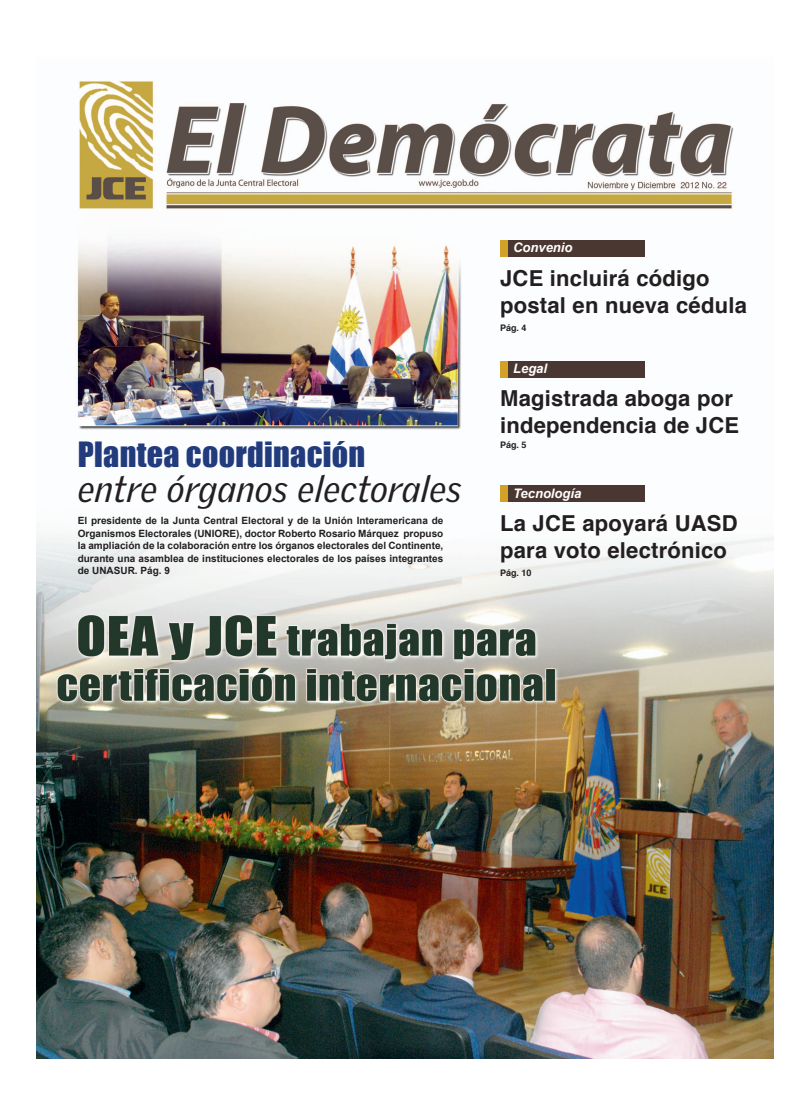
<style>
.page{position:relative;width:810px;height:1116px;background:#fff}
.page>*{position:absolute;margin:0;border:0;box-sizing:border-box;transform-origin:0 0}
.t1{font:italic 36px "Griffith Gothic";letter-spacing:.01em;color:#231f20}
.t2{font:32px "Impact";letter-spacing:.01em;color:#213b7d}
.t3{font:700 22px/27px "Helvetica";letter-spacing:.01em;color:#231f20}
.t4{font:italic 700 13.1px "Arial";letter-spacing:-.005em;color:#fff}
.t5{font:700 10px/12.5px "Arial";color:#231f20;text-align:justify}
.t6{font:700 9px "Helvetica";letter-spacing:-.005em;color:#231f20}
</style>
<div class="page">
<img style="left:36px;top:80px;width:738px;height:978px">
<div style="left:500px;top:485px;width:9px;height:17px;background:#d2a128"></div>
<div style="left:509px;top:485px;width:136px;height:17px;background:#4b3731"></div>
<div style="left:500px;top:240px;width:9px;height:16px;background:#d2a128"></div>
<div style="left:509px;top:240px;width:136px;height:16px;background:#4b3731"></div>
<div style="left:500px;top:361px;width:9px;height:16px;background:#d2a128"></div>
<div style="left:509px;top:361px;width:136px;height:16px;background:#4b3731"></div>
<h2 class="t2" style="left:78px;top:429px;width:289px">Plantea coordinación</h2>
<h1 class="t1" style="left:78px;top:468px;width:385px">entre órganos electorales</h1>
<p class="t5" style="left:78px;top:515px;width:367px">El presidente de la Junta Central Electoral y de la Unión Interamericana de Organismos Electorales (UNIORE), doctor Roberto Rosario Márquez propuso la ampliación de la colaboración entre los órganos electorales del Continente, durante una asamblea de instituciones electorales de los países integrantes de UNASUR. Pág. 9</p>
<h3 class="t4" style="left:513px;top:240px;width:61px">Convenio</h3>
<h3 class="t3" style="left:500px;top:265px;width:248px">JCE incluirá código postal en nueva cédula</h3>
<p class="t6" style="left:500px;top:320px;width:28px">Pág. 4</p>
<h3 class="t4" style="left:513px;top:361px;width:36px">Legal</h3>
<h3 class="t3" style="left:500px;top:385px;width:240px">Magistrada aboga por independencia de JCE</h3>
<p class="t6" style="left:500px;top:438px;width:28px">Pág. 5</p>
<h3 class="t4" style="left:513px;top:486px;width:70px">Tecnología</h3>
<h3 class="t3" style="left:500px;top:510px;width:239px">La JCE apoyará UASD para voto electrónico</h3>
<p class="t6" style="left:500px;top:566px;width:33px">Pág. 10</p>
</div>
